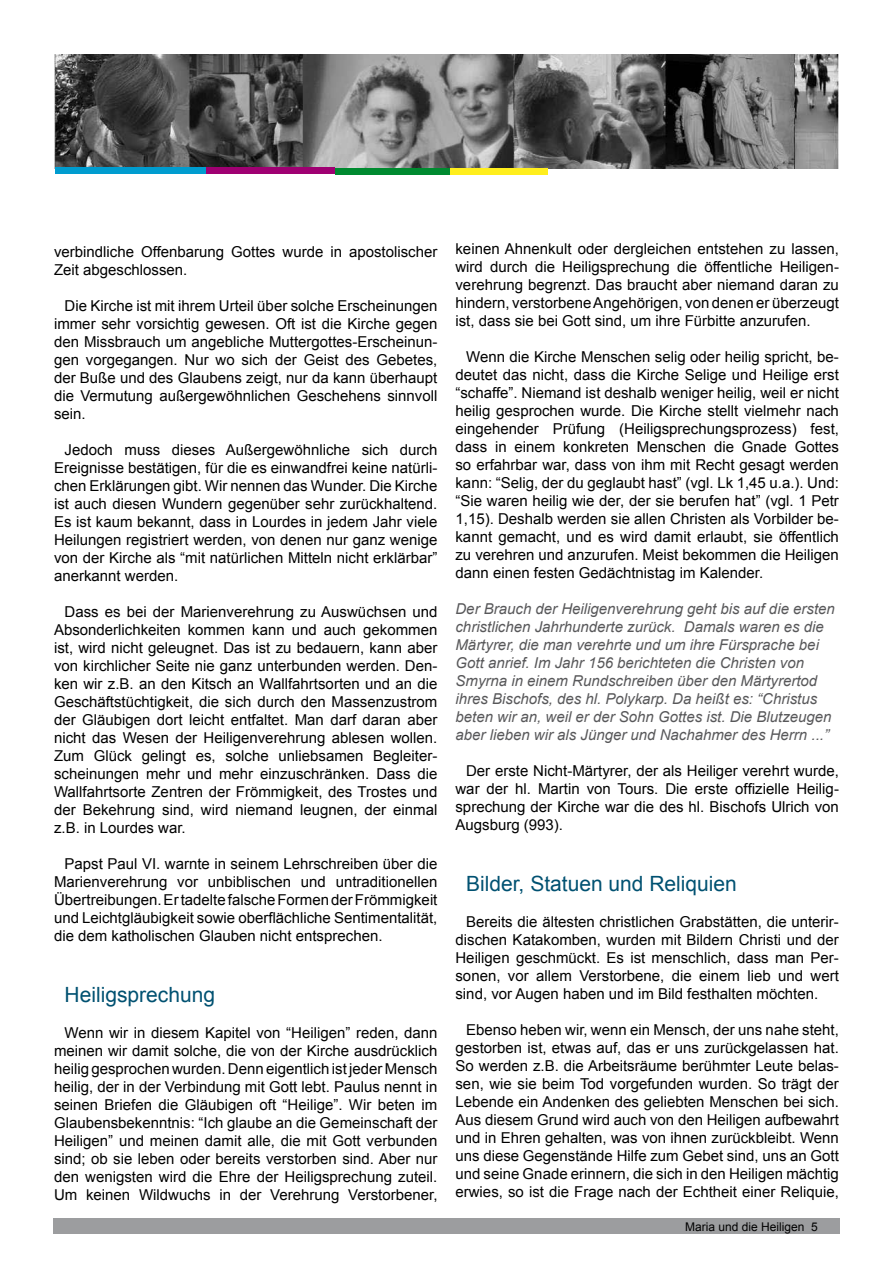
<style>
.page{position:relative;width:893px;height:1263px;background:#fff}
.page>*{position:absolute;margin:0;border:0;box-sizing:border-box;transform-origin:0 0}
.t1{font:21px "Arial";color:#005171}
.t2{font:15px/18px "Arial";color:#000;text-align:justify}
.t3{font:italic 15px/18px "Arial";color:#58585a}
.t4{font:12px "Arial";color:#000}
</style>
<div class="page">
<div style="left:53px;top:1218px;width:786px;height:16px;background:#9c9d9f"></div>
<img style="left:54px;top:54px;width:785px;height:114px">
<div style="left:55px;top:168px;width:151px;height:6px;background:#009ccf"></div>
<div style="left:206px;top:168px;width:129px;height:6px;background:#9f0072"></div>
<div style="left:335px;top:168px;width:116px;height:6px;background:#008a30"></div>
<div style="left:451px;top:168px;width:97px;height:6px;background:#ffee1d"></div>
<p class="t2" style="left:54px;top:243px;width:385px">verbindliche Offenbarung Gottes wurde in apostolischer<br>Zeit abgeschlossen.</p>
<p class="t2" style="left:54px;top:297px;width:385px;text-indent:11px">Die Kirche ist mit ihrem Urteil über solche Erscheinungen immer sehr vorsichtig gewesen. Oft ist die Kirche gegen den Missbrauch um angebliche Muttergottes-Erscheinun&shy;gen vorgegangen. Nur wo sich der Geist des Gebetes, der Buße und des Glaubens zeigt, nur da kann überhaupt die Vermutung außergewöhnlichen Geschehens sinnvoll sein.</p>
<p class="t2" style="left:54px;top:441px;width:385px;text-indent:11px">Jedoch muss dieses Außergewöhnliche sich durch Ereignisse bestätigen, für die es einwandfrei keine natürli&shy;chen Erklärungen gibt. Wir nennen das Wunder. Die Kirche ist auch diesen Wundern gegenüber sehr zurückhaltend.<br>Es ist kaum bekannt, dass in Lourdes in jedem Jahr viele Heilungen registriert werden, von denen nur ganz wenige von der Kirche als “mit natürlichen Mitteln nicht erklärbar” anerkannt werden.</p>
<p class="t2" style="left:54px;top:603px;width:385px;text-indent:11px">Dass es bei der Marienverehrung zu Auswüchsen und Absonderlichkeiten kommen kann und auch gekommen ist, wird nicht geleugnet. Das ist zu bedauern, kann aber von kirchlicher Seite nie ganz unterbunden werden. Den&shy;ken wir z.B. an den Kitsch an Wallfahrtsorten und an die Geschäftstüchtigkeit, die sich durch den Massenzustrom der Gläubigen dort leicht entfaltet. Man darf daran aber nicht das Wesen der Heiligenverehrung ablesen wollen.<br>Zum Glück gelingt es, solche unliebsamen Begleiter&shy;scheinungen mehr und mehr einzuschränken. Dass die Wallfahrtsorte Zentren der Frömmigkeit, des Trostes und der Bekehrung sind, wird niemand leugnen, der einmal z.B. in Lourdes war.</p>
<p class="t2" style="left:54px;top:855px;width:385px;text-indent:11px">Papst Paul VI. warnte in seinem Lehrschreiben über die Marienverehrung vor unbiblischen und untraditionellen Übertreibungen. Er tadelte falsche Formen der Frömmigkeit und Leichtgläubigkeit sowie oberflächliche Sentimentalität, die dem katholischen Glauben nicht entsprechen.</p>
<h1 class="t1" style="left:65px;top:981px;width:152px">Heiligsprechung</h1>
<p class="t2" style="left:54px;top:1024px;width:385px;text-indent:11px">Wenn wir in diesem Kapitel von “Heiligen” reden, dann meinen wir damit solche, die von der Kirche ausdrücklich heilig gesprochen wurden. Denn eigentlich ist jeder Mensch heilig, der in der Verbindung mit Gott lebt. Paulus nennt in seinen Briefen die Gläubigen oft “Heilige”. Wir beten im Glaubensbekenntnis: “Ich glaube an die Gemeinschaft der Heiligen” und meinen damit alle, die mit Gott verbunden sind; ob sie leben oder bereits verstorben sind. Aber nur den wenigsten wird die Ehre der Heiligsprechung zuteil.<br>Um keinen Wildwuchs in der Verehrung Verstorbener,</p>
<p class="t2" style="left:455px;top:240px;width:385px">keinen Ahnenkult oder dergleichen entstehen zu lassen, wird durch die Heiligsprechung die öffentliche Heiligen&shy;verehrung begrenzt. Das braucht aber niemand daran zu hindern, verstorbene Angehörigen, von denen er überzeugt ist, dass sie bei Gott sind, um ihre Fürbitte anzurufen.</p>
<p class="t2" style="left:455px;top:348px;width:385px;text-indent:11px">Wenn die Kirche Menschen selig oder heilig spricht, be&shy;deutet das nicht, dass die Kirche Selige und Heilige erst “schaffe”. Niemand ist deshalb weniger heilig, weil er nicht heilig gesprochen wurde. Die Kirche stellt vielmehr nach eingehender Prüfung (Heiligsprechungsprozess) fest, dass in einem konkreten Menschen die Gnade Gottes so erfahrbar war, dass von ihm mit Recht gesagt werden kann: “Selig, der du geglaubt hast” (vgl. Lk 1,45 u.a.). Und: “Sie waren heilig wie der, der sie berufen hat” (vgl. 1 Petr 1,15). Deshalb werden sie allen Christen als Vorbilder be&shy;kannt gemacht, und es wird damit erlaubt, sie öffentlich zu verehren und anzurufen. Meist bekommen die Heiligen dann einen festen Gedächtnistag im Kalender.</p>
<p class="t3" style="left:455px;top:600px;width:381px">Der Brauch der Heiligenverehrung geht bis auf die ersten christlichen Jahrhunderte zurück. Damals waren es die Märtyrer, die man verehrte und um ihre Fürsprache bei Gott anrief. Im Jahr 156 berichteten die Christen von Smyrna in einem Rundschreiben über den Märtyrertod ihres Bischofs, des hl. Polykarp. Da heißt es: “Christus beten wir an, weil er der Sohn Gottes ist. Die Blutzeugen aber lieben wir als Jünger und Nachahmer des Herrn ...”</p>
<p class="t2" style="left:455px;top:762px;width:385px;text-indent:11px">Der erste Nicht-Märtyrer, der als Heiliger verehrt wurde, war der hl. Martin von Tours. Die erste offizielle Heilig&shy;sprechung der Kirche war die des hl. Bischofs Ulrich von Augsburg (993).</p>
<h1 class="t1" style="left:466px;top:870px;width:272px">Bilder, Statuen und Reliquien</h1>
<p class="t2" style="left:455px;top:913px;width:385px;text-indent:11px">Bereits die ältesten christlichen Grabstätten, die unterir&shy;dischen Katakomben, wurden mit Bildern Christi und der Heiligen geschmückt. Es ist menschlich, dass man Per&shy;sonen, vor allem Verstorbene, die einem lieb und wert sind, vor Augen haben und im Bild festhalten möchten.</p>
<p class="t2" style="left:455px;top:1021px;width:385px;text-indent:11px">Ebenso heben wir, wenn ein Mensch, der uns nahe steht, gestorben ist, etwas auf, das er uns zurückgelassen hat.<br>So werden z.B. die Arbeitsräume berühmter Leute belas&shy;sen, wie sie beim Tod vorgefunden wurden. So trägt der Lebende ein Andenken des geliebten Menschen bei sich.<br>Aus diesem Grund wird auch von den Heiligen aufbewahrt und in Ehren gehalten, was von ihnen zurückbleibt. Wenn uns diese Gegenstände Hilfe zum Gebet sind, uns an Gott und seine Gnade erinnern, die sich in den Heiligen mächtig erwies, so ist die Frage nach der Echtheit einer Reliquie,</p>
<p class="t4" style="left:685px;top:1218px;width:134px">Maria und die Heiligen 5</p>
</div>
